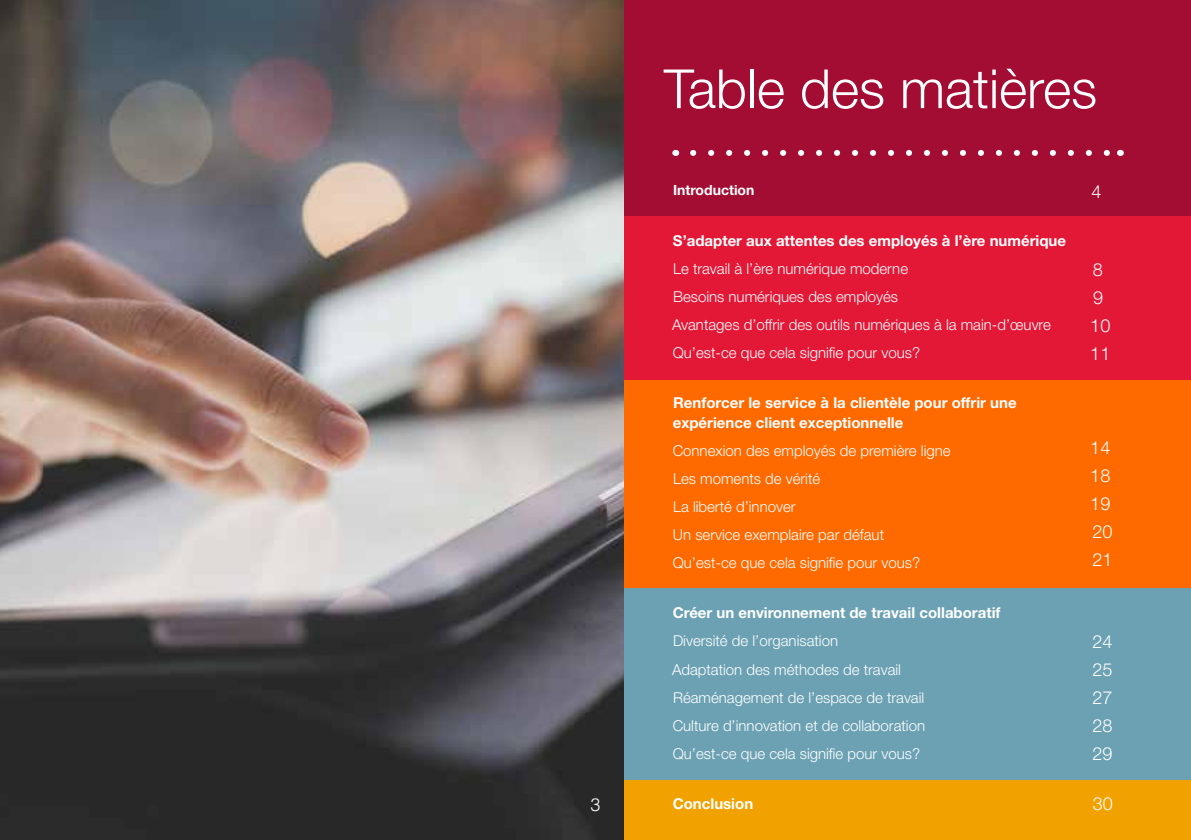
<style>
.page{position:relative;width:1191px;height:840px;background:#fff}
.page>*{position:absolute;margin:0;border:0;box-sizing:border-box;transform-origin:0 0}
.t1{font:300 54px "Helvetica Neue LT Std";color:#fff}
.t2{font:300 18px/28px "Helvetica Neue LT Std";color:#fff}
.t3{font:300 18px "Helvetica";color:#fff}
.t4{font:300 15px/28px "Helvetica Neue LT Std";color:#fff}
.t5{font:700 15px/20px "Helvetica Neue LT Std";color:#fff}
.t6{font:700 14px "Helvetica Neue LT Std";color:#fff}
</style>
<div class="page">
<img style="left:0;top:0;width:624px;height:839px">
<div style="left:624px;top:0;width:567px;height:216px;background:#a30c33"></div>
<div style="left:624px;top:216px;width:567px;height:163px;background:#e31837"></div>
<div style="left:624px;top:380px;width:567px;height:208px;background:#ff6a00"></div>
<div style="left:624px;top:588px;width:567px;height:192px;background:#6ba1b3"></div>
<div style="left:624px;top:780px;width:567px;height:59px;background:#f2a200"></div>
<svg style="left:693px;top:150px;width:417px;height:6px"></svg>
<p class="t3" style="left:590px;top:792px;width:12px">3</p>
<h1 class="t1" style="left:664px;top:56px;width:435px">Table des matières</h1>
<p class="t6" style="left:673px;top:182px;width:83px">Introduction</p>
<p class="t5" style="left:673px;top:230px;width:395px">S’adapter aux attentes des employés à l’ère numérique</p>
<p class="t4" style="left:672px;top:254px;width:380px">Le travail à l’ère numérique moderne<br>Besoins numériques des employés<br>Avantages d’offrir des outils numériques à la main-d’œuvre Qu’est-ce que cela signifie pour vous?</p>
<p class="t5" style="left:673px;top:392px;width:345px">Renforcer le service à la clientèle pour offrir une expérience client exceptionnelle</p>
<p class="t4" style="left:672px;top:436px;width:279px">Connexion des employés de première ligne<br>Les moments de vérité<br>La liberté d’innover<br>Un service exemplaire par défaut<br>Qu’est-ce que cela signifie pour vous?</p>
<p class="t5" style="left:672px;top:602px;width:329px">Créer un environnement de travail collaboratif</p>
<p class="t4" style="left:672px;top:626px;width:254px">Diversité de l’organisation<br>Adaptation des méthodes de travail Réaménagement de l’espace de travail Culture d’innovation et de collaboration Qu’est-ce que cela signifie pour vous?</p>
<p class="t5" style="left:672px;top:792px;width:82px">Conclusion</p>
<p class="t2" style="left:1091px;top:177px;width:12px">4</p>
<p class="t2" style="left:1090px;top:255px;width:22px">8<br>9<br>10<br>11</p>
<p class="t2" style="left:1090px;top:433px;width:24px">14<br>18<br>19<br>20<br>21</p>
<p class="t2" style="left:1092px;top:627px;width:22px;text-align:justify">24<br>25<br>27<br>28<br>29</p>
<p class="t2" style="left:1092px;top:789px;width:22px">30</p>
</div>
